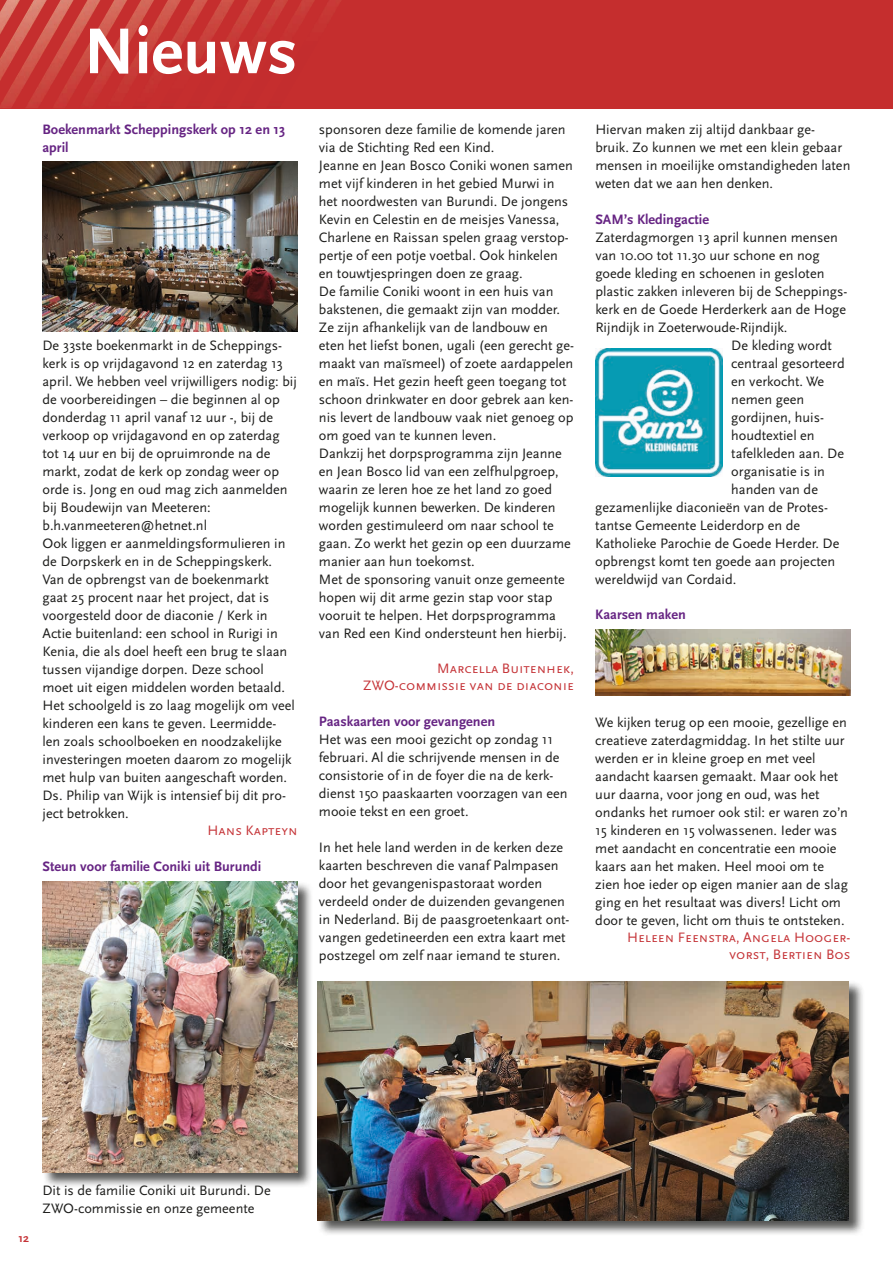
<style>
.page{position:relative;width:893px;height:1263px;background:#fff}
.page>*{position:absolute;margin:0;border:0;box-sizing:border-box;transform-origin:0 0}
.t1{font:700 67.5px "Scala Sans Pro";color:#fff}
.t2{font:14.25px/18px "Scala Sans Pro";color:#1d1d1b}
.t3{font:700 14.25px/18px "Scala Sans Pro";color:#662483}
.t4{font:14.25px/17.1px "Scala Sans Caps";color:#c53337;text-align:right}
.t5{font:700 12px "Scala Sans Pro";color:#c53337}
</style>
<div class="page">
<img style="left:43px;top:161px;width:255px;height:170px">
<div style="left:42px;top:881px;width:271px;height:307px;background:#1d1d1b;opacity:.75"></div>
<img style="left:43px;top:882px;width:255px;height:291px">
<img style="left:595px;top:349px;width:128px;height:127px">
<img style="left:595px;top:630px;width:256px;height:65px">
<div style="left:0;top:0;width:893px;height:109px;background:#c52e2e"></div>
<img style="left:0;top:0;width:341px;height:108px">
<div style="left:317px;top:981px;width:547px;height:255px;background:#1d1d1b;opacity:.75"></div>
<img style="left:317px;top:981px;width:532px;height:239px">
<h1 class="t1" style="left:84px;top:13px;width:215px">Nieuws</h1>
<p class="t3" style="left:43px;top:120px;width:244px">Boekenmarkt Scheppingskerk op 12 en 13 april</p>
<p class="t2" style="left:43px;top:336px;width:256px">De 33ste boekenmarkt in de Scheppings&shy;kerk is op vrijdagavond 12 en zaterdag 13 april. We hebben veel vrijwilligers nodig: bij de voorbereidingen – die beginnen al op donderdag 11 april vanaf 12 uur -, bij de verkoop op vrijdagavond en op zaterdag tot 14 uur en bij de opruimronde na de markt, zodat de kerk op zondag weer op orde is. Jong en oud mag zich aanmelden bij Boudewijn van Meeteren: b.h.vanmeeteren@hetnet.nl<br>Ook liggen er aanmeldingsformulieren in de Dorpskerk en in de Scheppingskerk.<br>Van de opbrengst van de boekenmarkt gaat 25 procent naar het project, dat is voorgesteld door de diaconie / Kerk in Actie buitenland: een school in Rurigi in Kenia, die als doel heeft een brug te slaan tussen vijandige dorpen. Deze school moet uit eigen middelen worden betaald.<br>Het schoolgeld is zo laag mogelijk om veel kinderen een kans te geven. Leermidde&shy;len zoals schoolboeken en noodzakelijke investeringen moeten daarom zo mogelijk met hulp van buiten aangeschaft worden.<br>Ds. Philip van Wijk is intensief bij dit pro&shy;ject betrokken.</p>
<p class="t4" style="left:208px;top:822px;width:92px">Hans Kapteyn</p>
<p class="t3" style="left:43px;top:857px;width:220px">Steun voor familie Coniki uit Burundi</p>
<p class="t2" style="left:319px;top:120px;width:257px">sponsoren deze familie de komende jaren via de Stichting Red een Kind.<br>Jeanne en Jean Bosco Coniki wonen samen met vijf kinderen in het gebied Murwi in het noordwesten van Burundi. De jongens Kevin en Celestin en de meisjes Vanessa, Charlene en Raissan spelen graag verstop&shy;pertje of een potje voetbal. Ook hinkelen en touwtjespringen doen ze graag.<br>De familie Coniki woont in een huis van bakstenen, die gemaakt zijn van modder.<br>Ze zijn afhankelijk van de landbouw en eten het liefst bonen, ugali (een gerecht ge&shy;maakt van maïsmeel) of zoete aardappelen en maïs. Het gezin heeft geen toegang tot schoon drinkwater en door gebrek aan ken&shy;nis levert de landbouw vaak niet genoeg op om goed van te kunnen leven.<br>Dankzij het dorpsprogramma zijn Jeanne en Jean Bosco lid van een zelfhulpgroep, waarin ze leren hoe ze het land zo goed mogelijk kunnen bewerken. De kinderen worden gestimuleerd om naar school te gaan. Zo werkt het gezin op een duurzame manier aan hun toekomst.<br>Met de sponsoring vanuit onze gemeente hopen wij dit arme gezin stap voor stap vooruit te helpen. Het dorpsprogramma van Red een Kind ondersteunt hen hierbij.</p>
<p class="t4" style="left:363px;top:660px;width:212px">Marcella Buitenhek,<br>ZWO-commissie van de diaconie</p>
<p class="t3" style="left:319px;top:712px;width:178px">Paaskaarten voor gevangenen</p>
<p class="t2" style="left:319px;top:730px;width:250px">Het was een mooi gezicht op zondag 11 februari. Al die schrijvende mensen in de consistorie of in de foyer die na de kerk&shy;dienst 150 paaskaarten voorzagen van een mooie tekst en een groet.</p>
<p class="t2" style="left:319px;top:838px;width:252px">In het hele land werden in de kerken deze kaarten beschreven die vanaf Palmpasen door het gevangenispastoraat worden verdeeld onder de duizenden gevangenen in Nederland. Bij de paasgroetenkaart ont&shy;vangen gedetineerden een extra kaart met postzegel om zelf naar iemand te sturen.</p>
<p class="t2" style="left:595px;top:120px;width:257px">Hiervan maken zij altijd dankbaar ge&shy;bruik. Zo kunnen we met een klein gebaar mensen in moeilijke omstandigheden laten weten dat we aan hen denken.</p>
<p class="t3" style="left:595px;top:210px;width:115px">SAM’s Kledingactie</p>
<p class="t2" style="left:595px;top:228px;width:244px">Zaterdagmorgen 13 april kunnen mensen</p>
<p class="t2" style="left:595px;top:246px;width:226px">van 10.00 tot 11.30 uur schone en nog</p>
<p class="t2" style="left:595px;top:264px;width:231px">goede kleding en schoenen in gesloten</p>
<p class="t2" style="left:595px;top:282px;width:254px">plastic zakken inleveren bij de Scheppings-</p>
<p class="t2" style="left:595px;top:300px;width:252px">kerk en de Goede Herderkerk aan de Hoge</p>
<p class="t2" style="left:595px;top:318px;width:194px">Rijndijk in Zoeterwoude-Rijndijk.</p>
<p class="t2" style="left:731px;top:336px;width:102px">De kleding wordt</p>
<p class="t2" style="left:731px;top:354px;width:115px">centraal gesorteerd</p>
<p class="t2" style="left:731px;top:372px;width:95px">en verkocht. We</p>
<p class="t2" style="left:731px;top:390px;width:74px">nemen geen</p>
<p class="t2" style="left:731px;top:408px;width:94px">gordijnen, huis-</p>
<p class="t2" style="left:731px;top:426px;width:85px">houdtextiel en</p>
<p class="t2" style="left:731px;top:444px;width:114px">tafelkleden aan. De</p>
<p class="t2" style="left:731px;top:462px;width:95px">organisatie is in</p>
<p class="t2" style="left:731px;top:480px;width:88px">handen van de</p>
<p class="t2" style="left:595px;top:498px;width:234px">gezamenlijke diaconieën van de Protes-</p>
<p class="t2" style="left:595px;top:516px;width:206px">tantse Gemeente Leiderdorp en de</p>
<p class="t2" style="left:595px;top:534px;width:246px">Katholieke Parochie de Goede Herder. De</p>
<p class="t2" style="left:595px;top:552px;width:241px">opbrengst komt ten goede aan projecten</p>
<p class="t2" style="left:595px;top:570px;width:143px">wereldwijd van Cordaid.</p>
<p class="t3" style="left:595px;top:605px;width:92px">Kaarsen maken</p>
<p class="t2" style="left:595px;top:713px;width:254px">We kijken terug op een mooie, gezellige en creatieve zaterdagmiddag. In het stilte uur werden er in kleine groep en met veel aandacht kaarsen gemaakt. Maar ook het uur daarna, voor jong en oud, was het ondanks het rumoer ook stil: er waren zo’n 15 kinderen en 15 volwassenen. Ieder was met aandacht en concentratie een mooie kaars aan het maken. Heel mooi om te zien hoe ieder op eigen manier aan de slag ging en het resultaat was divers! Licht om door te geven, licht om thuis te ontsteken.</p>
<p class="t4" style="left:627px;top:929px;width:225px">Heleen Feenstra, Angela Hooger&shy;vorst, Bertien Bos</p>
<p class="t5" style="left:18px;top:1231px;width:12px">12</p>
<p class="t2" style="left:43px;top:1181px;width:230px">Dit is de familie Coniki uit Burundi. De<br>ZWO-commissie en onze gemeente</p>
</div>
